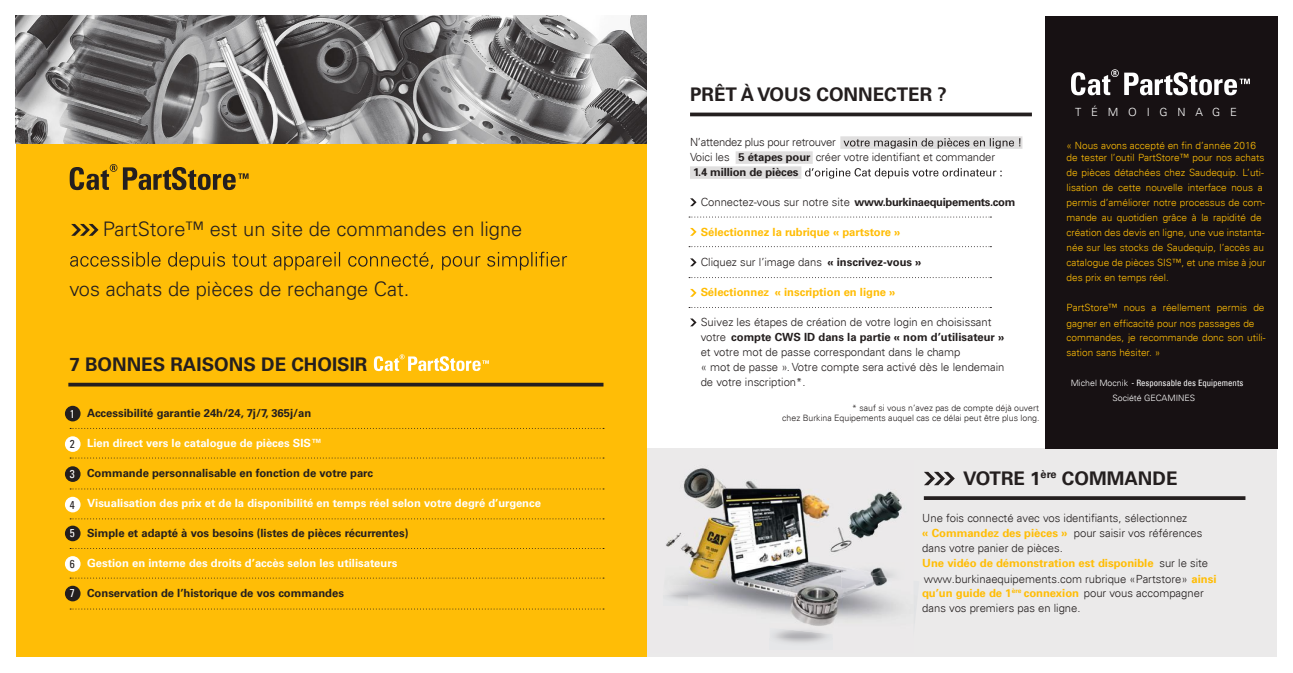
<style>
.page{position:relative;width:1293px;height:673px;background:#fff}
.page>*{position:absolute;margin:0;border:0;box-sizing:border-box;transform-origin:0 0}
.t1{font:300 20px "Univers LT Std";color:#241f1f}
.t2{font:700 18.75px "Univers LT Std";color:#241f1f}
.t3{font:300 11.25px/15px "Univers";color:#241f1f}
.t4{font:700 11.25px "Univers LT Std";color:#241f1f}
.t5{font:700 11.25px "Univers LT Std";color:#fff}
.t6{font:700 11.25px "Univers 65";color:#ffbd06}
.t7{font:700 11.25px "Univers LT Std";color:#ffbd06}
.t8{font:700 11.25px "Univers 65";letter-spacing:-.01em;color:#241f1f}
.t9{font:300 11.25px "Univers LT Std";letter-spacing:.87em;color:#fff}
.t10{font:condensed 11.25px "Univers";color:#fff}
.t11{font:condensed 11.25px "Univers";color:#241f1f}
.t12{font:300 10px/15px "Univers";color:#ffbd06}
.t13{font:300 8.75px/10.5px "Univers";color:#241f1f;text-align:right}
.t14{font:300 8.75px/15px "Univers";color:#fff}
.s1{font-family:"Univers 65";font-weight:700}
.s2{font-family:"Univers LT Std";font-weight:700}
.s3{font-family:"Univers 65"}
.s4{font-family:"Univers";font-weight:300}
.s5{font-weight:400;font-stretch:condensed}
.s6{font-family:"Univers 65";font-weight:700;color:#ffbd06}
.s7{font-family:"Univers";font-weight:300;color:#241f1f}
</style>
<div class="page">
<div style="left:646px;top:448px;width:631px;height:209px;background:#ebeaea"></div>
<div style="left:1045px;top:16px;width:232px;height:432px;background:#171113"></div>
<div style="left:16px;top:16px;width:630px;height:641px;background:#ffbd06"></div>
<svg style="left:70px;top:518px;width:534px;height:1px"></svg>
<svg style="left:70px;top:428px;width:534px;height:1px"></svg>
<svg style="left:70px;top:548px;width:534px;height:1px"></svg>
<svg style="left:70px;top:457px;width:534px;height:1px"></svg>
<svg style="left:70px;top:577px;width:534px;height:1px"></svg>
<svg style="left:70px;top:488px;width:534px;height:1px"></svg>
<svg style="left:70px;top:608px;width:534px;height:1px"></svg>
<svg style="left:1071px;top:69px;width:179px;height:26px"></svg>
<div style="left:840px;top:136px;width:182px;height:13px;background:#e0dfdf"></div>
<div style="left:735px;top:151px;width:78px;height:13px;background:#e0dfdf"></div>
<div style="left:690px;top:166px;width:111px;height:13px;background:#e0dfdf"></div>
<svg style="left:843px;top:138px;width:177px;height:11px"></svg>
<svg style="left:805px;top:168px;width:196px;height:11px"></svg>
<svg style="left:689px;top:307px;width:302px;height:1px"></svg>
<svg style="left:689px;top:216px;width:302px;height:1px"></svg>
<svg style="left:689px;top:246px;width:302px;height:1px"></svg>
<svg style="left:689px;top:277px;width:302px;height:1px"></svg>
<svg style="left:690px;top:198px;width:6px;height:8px"></svg>
<svg style="left:690px;top:289px;width:6px;height:8px"></svg>
<svg style="left:690px;top:228px;width:6px;height:8px"></svg>
<svg style="left:690px;top:318px;width:6px;height:8px"></svg>
<svg style="left:690px;top:258px;width:6px;height:8px"></svg>
<div style="left:65px;top:406px;width:16px;height:15px;background:#241f1f;border-radius:50%"></div>
<div style="left:65px;top:466px;width:16px;height:16px;background:#241f1f;border-radius:50%"></div>
<div style="left:65px;top:525px;width:16px;height:16px;background:#241f1f;border-radius:50%"></div>
<div style="left:65px;top:436px;width:16px;height:16px;background:#fff;border-radius:50%"></div>
<div style="left:65px;top:496px;width:16px;height:16px;background:#fff;border-radius:50%"></div>
<div style="left:65px;top:556px;width:16px;height:15px;background:#fff;border-radius:50%"></div>
<div style="left:65px;top:585px;width:16px;height:16px;background:#241f1f;border-radius:50%"></div>
<img style="left:646px;top:460px;width:256px;height:193px">
<img style="left:660px;top:554px;width:242px;height:88px">
<img style="left:664px;top:585px;width:49px;height:20px">
<img style="left:769px;top:634px;width:63px;height:15px">
<img style="left:769px;top:624px;width:63px;height:10px">
<img style="left:841px;top:563px;width:31px;height:10px">
<img style="left:872px;top:563px;width:30px;height:13px">
<img style="left:841px;top:573px;width:32px;height:15px">
<img style="left:872px;top:576px;width:30px;height:12px">
<svg style="left:70px;top:252px;width:497px;height:18px"></svg>
<img style="left:16px;top:16px;width:630px;height:128px">
<svg style="left:70px;top:164px;width:179px;height:26px"></svg>
<svg style="left:71px;top:224px;width:28px;height:12px"></svg>
<svg style="left:924px;top:472px;width:31px;height:13px"></svg>
<hr style="left:68px;top:383px;width:535px;height:3px;background:#241f1f">
<svg style="left:924px;top:496px;width:321px;height:4px"></svg>
<hr style="left:690px;top:113px;width:342px;height:3px;background:#241f1f">
<svg style="left:374px;top:354px;width:115px;height:17px"></svg>
<h1 class="t1" style="left:103px;top:217px;width:421px">PartStore™ est un site de commandes en ligne</h1>
<h1 class="t1" style="left:69px;top:277px;width:341px">vos achats de pièces de rechange Cat.</h1>
<h2 class="t2" style="left:69px;top:354px;width:300px">7 BONNES RAISONS DE CHOISIR</h2>
<p class="t4" style="left:87px;top:406px;width:226px">Accessibilité garantie 24h/24, 7j/7, 365j/an</p>
<p class="t5" style="left:87px;top:436px;width:237px">Lien direct vers le catalogue de pièces SIS™</p>
<p class="t4" style="left:87px;top:466px;width:287px">Commande personnalisable en fonction de votre parc</p>
<p class="t5" style="left:87px;top:496px;width:455px">Visualisation des prix et de la disponibilité en temps réel selon votre degré d’urgence</p>
<p class="t4" style="left:87px;top:526px;width:323px">Simple et adapté à vos besoins (listes de pièces récurrentes)</p>
<p class="t5" style="left:87px;top:556px;width:312px">Gestion en interne des droits d’accès selon les utilisateurs</p>
<p class="t4" style="left:87px;top:586px;width:258px">Conservation de l’historique de vos commandes</p>
<p class="t10" style="left:70px;top:406px;width:6px">1</p>
<p class="t11" style="left:70px;top:436px;width:6px">2</p>
<p class="t10" style="left:70px;top:466px;width:6px">3</p>
<p class="t11" style="left:70px;top:497px;width:6px">4</p>
<p class="t10" style="left:70px;top:526px;width:6px">5</p>
<p class="t11" style="left:70px;top:556px;width:6px">6</p>
<p class="t10" style="left:70px;top:586px;width:6px">7</p>
<h2 class="t2" style="left:690px;top:84px;width:258px">PRÊT À VOUS CONNECTER ?</h2>
<p class="t3" style="left:690px;top:135px;width:306px">N’attendez plus pour retrouver<br>Voici les <span class="s1">5 étapes pour</span> créer votre identifiant et commander</p>
<p class="t8" style="left:693px;top:165px;width:107px">1.4 million de pièces</p>
<p class="t3" style="left:701px;top:195px;width:316px">Connectez-vous sur notre site <span class="s2">www.burkinaequipements.com</span></p>
<p class="t7" style="left:701px;top:226px;width:201px">Sélectionnez la rubrique « partstore »</p>
<p class="t3" style="left:701px;top:255px;width:222px">Cliquez sur l’image dans <span class="s2">« inscrivez-vous »</span></p>
<p class="t7" style="left:701px;top:286px;width:196px"><span class="s3">Sélectionnez</span> « inscription en ligne »</p>
<p class="t3" style="left:701px;top:315px;width:292px">Suivez les étapes de création de votre login en choisissant</p>
<p class="t4" style="left:701px;top:331px;width:305px"><span class="s4">votre</span> compte CWS ID dans la partie « nom d’utilisateur »</p>
<p class="t3" style="left:701px;top:345px;width:305px">et votre mot de passe correspondant dans le champ<br>« mot de passe ». Votre compte sera activé dès le lendemain de votre inscription*.</p>
<p class="t13" style="left:782px;top:402px;width:259px">* sauf si vous n’avez pas de compte déjà ouvert<br>chez Burkina Equipements auquel cas ce délai peut être plus long.</p>
<p class="t9" style="left:1075px;top:105px;width:163px">TÉMOIGNAGE</p>
<p class="t12" style="left:1066px;top:150px;width:201px">de tester l’outil PartStore™ pour nos achats de pièces détachées chez Saudequip. L’uti&shy;lisation de cette nouvelle interface nous a permis d’améliorer notre processus de com&shy;mande au quotidien grâce à la rapidité de création des devis en ligne, une vue instanta&shy;née sur les stocks de Saudequip, l’accès au catalogue de pièces SIS™, et une mise à jour des prix en temps réel.</p>
<p class="t12" style="left:1066px;top:300px;width:199px">PartStore™ nous a réellement permis de</p>
<p class="t12" style="left:1066px;top:330px;width:200px">commandes, je recommande donc son utili&shy;sation sans hésiter. »</p>
<p class="t14" style="left:1112px;top:376px;width:132px;text-indent:-42px">Michel Mocnik <span class="s5">- Responsable des Equipements<br></span>Société GECAMINES</p>
<p class="t12" style="left:1066px;top:137px;width:191px">« Nous avons accepté en fin d’année 2016</p>
<p class="t12" style="left:1066px;top:316px;width:189px">gagner en efficacité pour nos passages de</p>
<h2 class="t2" style="left:963px;top:467px;width:216px">VOTRE 1<sup>ère</sup> COMMANDE</h2>
<p class="t3" style="left:922px;top:510px;width:282px">Une fois connecté avec vos identifiants, sélectionnez<br><span class="s6">« Commandez des pièces »</span> pour saisir vos références dans votre panier de pièces.</p>
<p class="t6" style="left:922px;top:555px;width:287px">Une vidéo de démonstration est disponible <span class="s7">sur le site</span></p>
<p class="t3" style="left:924px;top:571px;width:294px">www.burkinaequipements.com rubrique «Partstore» <span class="s6">ainsi</span></p>
<p class="t6" style="left:922px;top:585px;width:283px">qu’un guide de 1<sup>ère</sup> connexion <span class="s7">pour vous accompagner</span></p>
<p class="t3" style="left:922px;top:600px;width:160px">dans vos premiers pas en ligne.</p>
</div>
